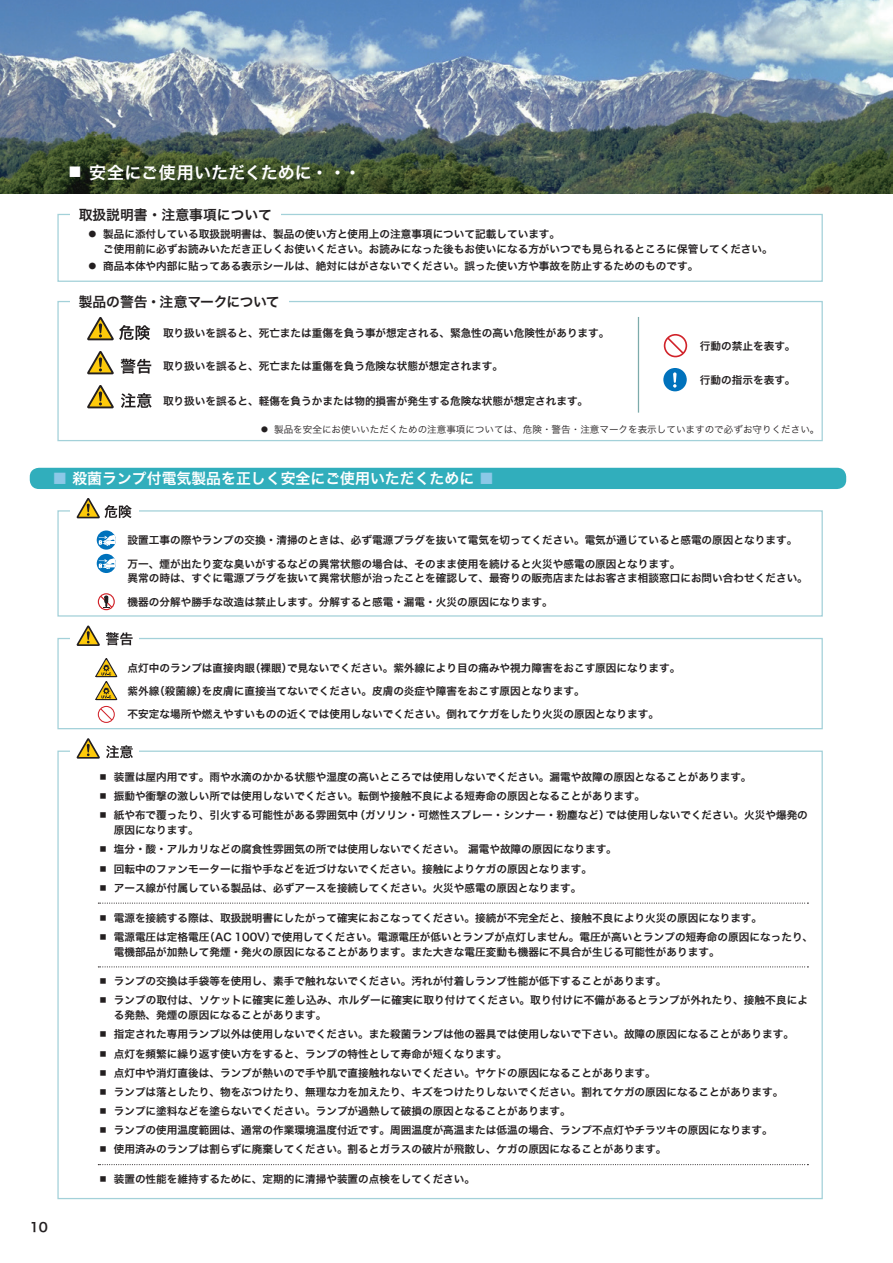
<style>
.page{position:relative;width:893px;height:1263px;background:#fff}
.page>*{position:absolute;margin:0;border:0;box-sizing:border-box;transform-origin:0 0}
.t1{font:16.95px "Hira Kaku Pro W6";letter-spacing:.01em;color:#fff}
.t2{font:14.85px "Hira Kaku Pro W6";color:#fff}
.t3{font:13.8px "Hira Kaku Pro W6";color:#231f20}
.t4{font:12.75px "Hira Kaku Pro W6";color:#231f20}
.t5{font:10.65px/14.9px "Hira Kaku Pro W6";color:#231f20}
.t6{font:9.6px "Hira Kaku Pro W3";color:#231f20}
.s1{font-size:13.8px}
.s2{color:#8cc8e7}
</style>
<div class="page">
<img style="left:0;top:0;width:893px;height:193px">
<div style="left:57px;top:214px;width:766px;height:68px;border:1px solid #a3d1d9"></div>
<div style="left:70px;top:208px;width:211px;height:13px;background:#fff"></div>
<div style="left:57px;top:301px;width:766px;height:140px;border:1px solid #a3d1d9"></div>
<div style="left:70px;top:295px;width:218px;height:13px;background:#fff"></div>
<svg style="left:87px;top:317px;width:63px;height:23px"></svg>
<svg style="left:121px;top:359px;width:30px;height:15px"></svg>
<svg style="left:87px;top:351px;width:27px;height:23px"></svg>
<svg style="left:121px;top:393px;width:31px;height:15px"></svg>
<svg style="left:87px;top:385px;width:27px;height:23px"></svg>
<svg style="left:663px;top:334px;width:25px;height:24px"></svg>
<div style="left:663px;top:368px;width:24px;height:23px;background:#0072bc;border-radius:50%"></div>
<svg style="left:673px;top:372px;width:4px;height:16px"></svg>
<hr style="left:638px;top:317px;width:1px;height:96px;background:#7dabab">
<div style="left:30px;top:468px;width:816px;height:21px;background:#31aebc;border-radius:9px"></div>
<div style="left:57px;top:510px;width:766px;height:107px;border:1px solid #a3d1d9"></div>
<div style="left:70px;top:497px;width:68px;height:22px;background:#fff"></div>
<svg style="left:77px;top:498px;width:55px;height:20px"></svg>
<svg style="left:98px;top:593px;width:17px;height:17px"></svg>
<div style="left:57px;top:638px;width:766px;height:91px;border:1px solid #a3d1d9"></div>
<div style="left:70px;top:625px;width:68px;height:21px;background:#fff"></div>
<svg style="left:106px;top:632px;width:27px;height:13px"></svg>
<svg style="left:77px;top:625px;width:23px;height:21px"></svg>
<svg style="left:95px;top:658px;width:23px;height:65px"></svg>
<svg style="left:106px;top:745px;width:27px;height:13px"></svg>
<svg style="left:77px;top:738px;width:23px;height:21px"></svg>
<svg style="left:98px;top:902px;width:710px;height:2px"></svg>
<svg style="left:98px;top:966px;width:710px;height:1px"></svg>
<svg style="left:98px;top:1164px;width:710px;height:1px"></svg>
<svg style="left:97px;top:530px;width:19px;height:20px"></svg>
<svg style="left:99px;top:535px;width:17px;height:11px"></svg>
<svg style="left:97px;top:554px;width:19px;height:19px"></svg>
<svg style="left:99px;top:558px;width:17px;height:11px"></svg>
<h1 class="t1" style="left:68px;top:157px;width:295px"><span class="s1">■</span> 安全にご使用いただくために・・・</h1>
<p class="t3" style="left:79px;top:202px;width:195px">取扱説明書・注意事項について</p>
<p class="t5" style="left:103px;top:226px;width:671px;text-indent:-16px">⃝ 製品に添付している取扱説明書は、製品の使い方と使用上の注意事項について記載しています。<br>ご使用前に必ずお読みいただき正しくお使いください。お読みになった後もお使いになる方がいつでも見られるところに保管してください。</p>
<p class="t5" style="left:87px;top:258px;width:613px">⃝ 商品本体や内部に貼ってある表示シールは、絶対にはがさないでください。誤った使い方や事故を防止するためのものです。</p>
<p class="t3" style="left:79px;top:289px;width:203px">製品の警告・注意マークについて</p>
<p class="t5" style="left:163px;top:325px;width:448px">取り扱いを誤ると、死亡または重傷を負う事が想定される、緊急性の高い危険性があります。</p>
<p class="t5" style="left:163px;top:358px;width:342px">取り扱いを誤ると、死亡または重傷を負う危険な状態が想定されます。</p>
<p class="t5" style="left:163px;top:393px;width:427px">取り扱いを誤ると、軽傷を負うかまたは物的損害が発生する危険な状態が想定されます。</p>
<p class="t5" style="left:700px;top:338px;width:97px">行動の禁止を表す。</p>
<p class="t5" style="left:700px;top:372px;width:97px">行動の指示を表す。</p>
<p class="t6" style="left:260px;top:421px;width:561px">⃝ 製品を安全にお使いいただくための注意事項については、危険・警告・注意マークを表示していますので必ずお守りください。</p>
<h2 class="t2" style="left:53px;top:465px;width:443px"><span class="s2">■</span> 殺菌ランプ付電気製品を正しく安全にご使用いただくために <span class="s2">■</span></h2>
<p class="t5" style="left:128px;top:528px;width:671px;line-height:23.4px">設置工事の際やランプの交換・清掃のときは、必ず電源プラグを抜いて電気を切ってください。電気が通じていると感電の原因となります。万一、煙が出たり変な臭いがするなどの異常状態の場合は、そのまま使用を続けると火災や感電の原因となります。</p>
<p class="t5" style="left:128px;top:570px;width:682px">異常の時は、すぐに電源プラグを抜いて異常状態が治ったことを確認して、最寄りの販売店またはお客さま相談窓口にお問い合わせください。</p>
<p class="t5" style="left:128px;top:594px;width:427px">機器の分解や勝手な改造は禁止します。分解すると感電・漏電・火災の原因になります。</p>
<p class="t5" style="left:128px;top:660px;width:554px">点灯中のランプは直接肉眼（裸眼）で見ないでください。紫外線により目の痛みや視力障害をおこす原因になります。</p>
<p class="t5" style="left:128px;top:679px;width:533px;line-height:23.4px">紫外線（殺菌線）を皮膚に直接当てないでください。皮膚の炎症や障害をおこす原因となります。<br>不安定な場所や燃えやすいものの近くでは使用しないでください。倒れてケガをしたり火災の原因となります。</p>
<p class="t4" style="left:30px;top:1215px;width:20px">10</p>
<p class="t5" style="left:98px;top:769px;width:655px">▪ 装置は屋内用です。雨や水滴のかかる状態や湿度の高いところでは使用しないでください。漏電や故障の原因となることがあります。</p>
<p class="t5" style="left:98px;top:788px;width:549px">▪ 振動や衝撃の激しい所では使用しないでください。転倒や接触不良による短寿命の原因となることがあります。</p>
<p class="t5" style="left:114px;top:807px;width:696px;text-indent:-16px">▪ 紙や布で覆ったり、引火する可能性がある雰囲気中（ガソリン･可燃性スプレー･シンナー･粉塵など）では使用しないでください。火災や爆発の原因になります。</p>
<p class="t5" style="left:98px;top:842px;width:521px">▪ 塩分･酸・アルカリなどの腐食性雰囲気の所では使用しないでください。 漏電や故障の原因になります。</p>
<p class="t5" style="left:98px;top:861px;width:496px">▪ 回転中のファンモーターに指や手などを近づけないでください。接触によりケガの原因となります。</p>
<p class="t5" style="left:98px;top:880px;width:485px">▪ アース線が付属している製品は、必ずアースを接続してください。火災や感電の原因となります。</p>
<p class="t5" style="left:98px;top:910px;width:666px">▪ 電源を接続する際は、取扱説明書にしたがって確実におこなってください。接続が不完全だと、接触不良により火災の原因になります。</p>
<p class="t5" style="left:114px;top:929px;width:701px;text-indent:-16px">▪ 電源電圧は定格電圧（AC 100V）で使用してください。電源電圧が低いとランプが点灯しません。電圧が高いとランプの短寿命の原因になったり、電機部品が加熱して発煙･発火の原因になることがあります。また大きな電圧変動も機器に不具合が生じる可能性があります。</p>
<p class="t5" style="left:98px;top:973px;width:570px">▪ ランプの交換は手袋等を使用し、素手で触れないでください。汚れが付着しランプ性能が低下することがあります。</p>
<p class="t5" style="left:114px;top:992px;width:696px;text-indent:-16px">▪ ランプの取付は、ソケットに確実に差し込み、ホルダーに確実に取り付けてください。取り付けに不備があるとランプが外れたり、接触不良による発熱、発煙の原因になることがあります。</p>
<p class="t5" style="left:98px;top:1026px;width:698px">▪ 指定された専用ランプ以外は使用しないでください。また殺菌ランプは他の器具では使用しないで下さい。故障の原因になることがあります。</p>
<p class="t5" style="left:98px;top:1046px;width:411px">▪ 点灯を頻繁に繰り返す使い方をすると、ランプの特性として寿命が短くなります。</p>
<p class="t5" style="left:98px;top:1065px;width:560px">▪ 点灯中や消灯直後は、ランプが熱いので手や肌で直接触れないでください。ヤケドの原因になることがあります。</p>
<p class="t5" style="left:98px;top:1084px;width:687px">▪ ランプは落としたり、物をぶつけたり、無理な力を加えたり、キズをつけたりしないでください。割れてケガの原因になることがあります。</p>
<p class="t5" style="left:98px;top:1103px;width:475px">▪ ランプに塗料などを塗らないでください。ランプが過熱して破損の原因となることがあります。</p>
<p class="t5" style="left:98px;top:1122px;width:676px">▪ ランプの使用温度範囲は、通常の作業環境温度付近です。周囲温度が高温または低温の場合、ランプ不点灯やチラツキの原因になります。</p>
<p class="t5" style="left:98px;top:1141px;width:570px">▪ 使用済みのランプは割らずに廃棄してください。割るとガラスの破片が飛散し、ケガの原因になることがあります。</p>
<p class="t5" style="left:98px;top:1171px;width:379px">▪ 装置の性能を維持するために、定期的に清掃や装置の点検をしてください。</p>
</div>
